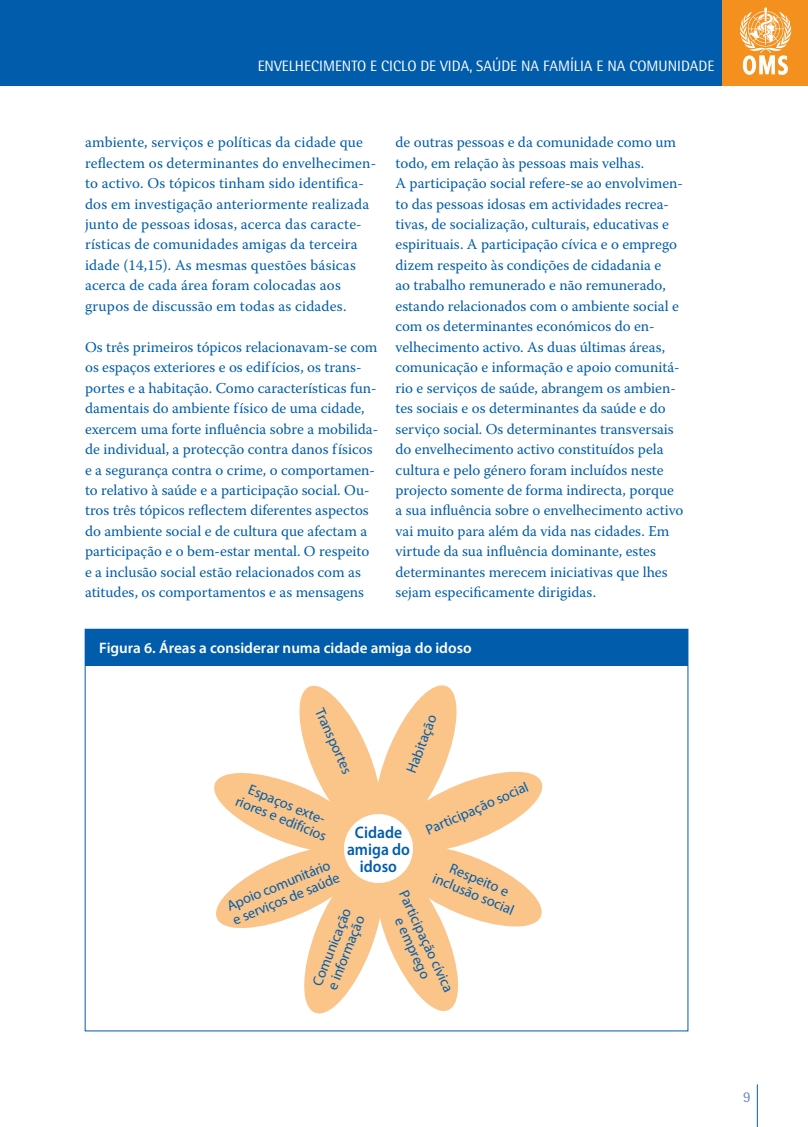
<style>
.page{position:relative;width:808px;height:1127px;background:#fff}
.page>*{position:absolute;margin:0;border:0;box-sizing:border-box;transform-origin:0 0}
.t1{font:600 16.65px/16.6px "Myriad Pro";color:#015dab;text-align:center;scale:.93 1}
.t2{font:600 15.15px "Myriad Pro";color:#fff}
.t3{font:15px/20.4px "Warnock Pro";color:#015dab}
.t4{font:15px "Rotis Semi Sans";color:#fff}
.t5{font:15px "Rotis Semi Sans";color:#6a8ac5}
.t6{font:14.4px/15.1px "Myriad Pro";color:#015dab;text-align:center}
</style>
<div class="page">
<div style="left:0;top:0;width:808px;height:85px;background:#015dab"></div>
<div style="left:723px;top:0;width:85px;height:85px;background:#f4901d"></div>
<hr style="left:757px;top:1084px;width:1px;height:43px;background:#015dab">
<svg style="left:740px;top:7px;width:51px;height:68px"></svg>
<div style="left:85px;top:629px;width:602px;height:36px;background:#015dab"></div>
<svg style="left:214px;top:685px;width:329px;height:329px"></svg>
<p class="t4" style="left:258px;top:57px;width:458px">ENVELHECIMENTO E CICLO DE VIDA, SAÚDE NA FAMÍLIA E NA COMUNIDADE</p>
<p class="t3" style="left:85px;top:132px;width:293px">ambiente, serviços e políticas da cidade que reflectem os determinantes do envelhecimen&shy;to activo. Os tópicos tinham sido identifica&shy;dos em investigação anteriormente realizada junto de pessoas idosas, acerca das caracte&shy;rísticas de comunidades amigas da terceira idade (14,15). As mesmas questões básicas acerca de cada área foram colocadas aos grupos de discussão em todas as cidades.</p>
<p class="t3" style="left:85px;top:336px;width:295px">Os três primeiros tópicos relacionavam-se com os espaços exteriores e os edifícios, os trans&shy;portes e a habitação. Como características fun&shy;damentais do ambiente físico de uma cidade, exercem uma forte influência sobre a mobilida&shy;de individual, a protecção contra danos físicos e a segurança contra o crime, o comportamen&shy;to relativo à saúde e a participação social. Ou&shy;tros três tópicos reflectem diferentes aspectos do ambiente social e de cultura que afectam a participação e o bem-estar mental. O respeito e a inclusão social estão relacionados com as atitudes, os comportamentos e as mensagens</p>
<p class="t3" style="left:395px;top:132px;width:289px">de outras pessoas e da comunidade como um todo, em relação às pessoas mais velhas.<br>A participação social refere-se ao envolvimen&shy;to das pessoas idosas em actividades recrea&shy;tivas, de socialização, culturais, educativas e espirituais. A participação cívica e o emprego dizem respeito às condições de cidadania e<br>ao trabalho remunerado e não remunerado, estando relacionados com o ambiente social e com os determinantes económicos do en&shy;velhecimento activo. As duas últimas áreas, comunicação e informação e apoio comunitá&shy;rio e serviços de saúde, abrangem os ambien&shy;tes sociais e os determinantes da saúde e do serviço social. Os determinantes transversais do envelhecimento activo constituídos pela cultura e pelo género foram incluídos neste projecto somente de forma indirecta, porque a sua influência sobre o envelhecimento activo vai muito para além da vida nas cidades. Em virtude da sua influência dominante, estes determinantes merecem iniciativas que lhes sejam especificamente dirigidas.</p>
<p class="t2" style="left:99px;top:638px;width:374px">Figura 6. Áreas a considerar numa cidade amiga do idoso</p>
<p class="t6" style="left:325px;top:706px;width:72px;rotate:66deg">Transportes</p>
<p class="t6" style="left:405px;top:770px;width:63px;rotate:-69deg">Habitação</p>
<p class="t6" style="left:424px;top:825px;width:112px;rotate:-24deg">Participação social</p>
<p class="t6" style="left:442px;top:857px;width:88px;rotate:23deg">Respeito e inclusão social</p>
<p class="t6" style="left:244px;top:780px;width:101px;rotate:22deg">Espaços exte&shy;riores e edifícios</p>
<p class="t1" style="left:347px;top:826px;width:69px">Cidade amiga do idoso</p>
<p class="t6" style="left:225px;top:900px;width:116px;text-align:left;rotate:-22deg">Apoio comunitário e serviços de saúde</p>
<p class="t6" style="left:409px;top:888px;width:112px;rotate:65deg">Participação cívica e emprego</p>
<p class="t6" style="left:311px;top:982px;width:84px;text-align:left;rotate:-68deg">Comunicação e informação</p>
<p class="t5" style="left:743px;top:1088px;width:9px">9</p>
</div>
